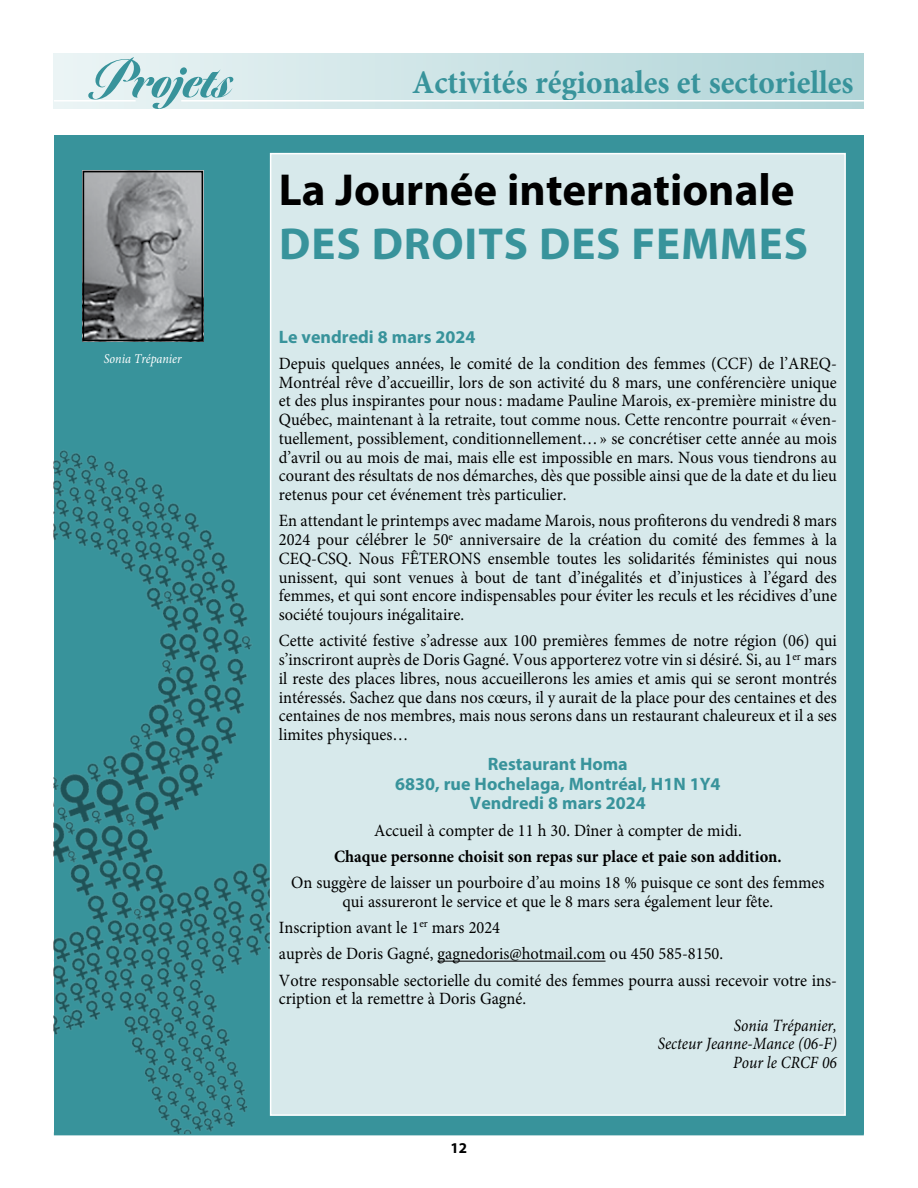
<style>
.page{position:relative;width:918px;height:1188px;background:#fff}
.page>*{position:absolute;margin:0;border:0;box-sizing:border-box;transform-origin:0 0}
.t1{font:900 54px "Tangier";color:#38939b;scale:.95 1}
.t2{font:700 45px "Myriad Pro";color:#000}
.t3{font:700 45px "Myriad Pro";letter-spacing:.02em;color:#38939b}
.t4{font:700 33px "Minion Pro";color:#38939b;scale:.95 1}
.t5{font:700 18px/19.5px "Myriad Pro";color:#38939b;text-align:center}
.t6{font:17.25px/18.8px "Minion Pro";color:#000;text-align:justify;scale:.95 1}
.t7{font:700 17.25px "Minion Pro";color:#000;scale:.95 1}
.t8{font:italic 17.25px/18.8px "Minion Pro";color:#000;text-align:right;scale:.9 1}
.t9{font:700 15px "Myriad Pro";color:#000}
.t10{font:italic 13.5px "Minion Pro";color:#fff;scale:.9 1}
</style>
<div class="page">
<div style="left:54px;top:54px;width:810px;height:55px;background:linear-gradient(to right,#ebf4f5,#b0d4d7)"></div>
<hr style="left:54px;top:100px;width:82px;height:2px;background:#fff">
<hr style="left:181px;top:100px;width:683px;height:2px;background:#fff">
<hr style="left:54px;top:1132px;width:810px;height:3px;background:#38939b">
<div style="left:54px;top:135px;width:810px;height:999px;background:#38939b"></div>
<img style="left:54px;top:371px;width:216px;height:763px">
<div style="left:271px;top:154px;width:574px;height:961px;background:#d7e9eb"></div>
<hr style="left:438px;top:961px;width:168px;height:1px;background:#000">
<img style="left:86px;top:174px;width:114px;height:164px">
<div style="left:83px;top:171px;width:120px;height:170px;border:2px solid #000"></div>
<h1 class="t1" style="left:89px;top:49px;width:152px">Projets</h1>
<p class="t10" style="left:104px;top:349px;width:88px">Sonia Trépanier</p>
<h3 class="t4" style="left:412px;top:59px;width:466px">Activités régionales et sectorielles</h3>
<h2 class="t2" style="left:279px;top:160px;width:517px">La Journée internationale</h2>
<h2 class="t3" style="left:279px;top:214px;width:530px">DES DROITS DES FEMMES</h2>
<p class="t5" style="left:279px;top:326px;width:198px">Le vendredi 8 mars 2024</p>
<p class="t6" style="left:279px;top:354px;width:589px">Depuis quelques années, le comité de la condition des femmes (CCF) de l’AREQ-Montréal rêve d’accueillir, lors de son activité du 8 mars, une conférencière unique et des plus inspirantes pour nous: madame Pauline Marois, ex-première ministre du Québec, maintenant à la retraite, tout comme nous. Cette rencontre pourrait « éven&shy;tuellement, possiblement, conditionnellement…» se concrétiser cette année au mois d’avril ou au mois de mai, mais elle est impossible en mars. Nous vous tiendrons au courant des résultats de nos démarches, dès que possible ainsi que de la date et du lieu retenus pour cet événement très particulier.</p>
<p class="t6" style="left:279px;top:512px;width:589px">En attendant le printemps avec madame Marois, nous profiterons du vendredi 8 mars 2024 pour célébrer le 50<sup>e</sup> anniversaire de la création du comité des femmes à la CEQ-CSQ. Nous FÊTERONS ensemble toutes les solidarités féministes qui nous unissent, qui sont venues à bout de tant d’inégalités et d’injustices à l’égard des femmes, et qui sont encore indispensables pour éviter les reculs et les récidives d’une société toujours inégalitaire.</p>
<p class="t6" style="left:279px;top:632px;width:589px">Cette activité festive s’adresse aux 100 premières femmes de notre région (06) qui s’inscriront auprès de Doris Gagné. Vous apporterez votre vin si désiré. Si, au 1<sup>er</sup> mars il reste des places libres, nous accueillerons les amies et amis qui se seront montrés intéressés. Sachez que dans nos cœurs, il y aurait de la place pour des centaines et des centaines de nos membres, mais nous serons dans un restaurant chaleureux et il a ses limites physiques…</p>
<p class="t5" style="left:395px;top:754px;width:327px">Restaurant Homa<br>6830, rue Hochelaga, Montréal, H1N 1Y4<br>Vendredi 8 mars 2024</p>
<p class="t6" style="left:374px;top:821px;width:389px">Accueil à compter de 11 h 30. Dîner à compter de midi.</p>
<p class="t7" style="left:334px;top:844px;width:473px">Chaque personne choisit son repas sur place et paie son addition .</p>
<p class="t6" style="left:291px;top:873px;width:563px;text-align:center">On suggère de laisser un pourboire d’au moins 18 % puisque ce sont des femmes qui assureront le service et que le 8 mars sera également leur fête.</p>
<p class="t6" style="left:279px;top:915px;width:589px;line-height:26.2px;text-align:left">Inscription avant le 1<sup>er</sup> mars 2024<br>auprès de Doris Gagné, gagnedoris@hotmail.com ou 450 585-8150.<br>Votre responsable sectorielle du comité des femmes pourra aussi recevoir votre ins-</p>
<p class="t6" style="left:279px;top:990px;width:262px">cription et la remettre à Doris Gagné.</p>
<p class="t8" style="left:658px;top:1016px;width:200px">Sonia Trépanier,<br>Secteur Jeanne-Mance (06-F)<br>Pour le CRCF 06</p>
<p class="t9" style="left:451px;top:1139px;width:18px">12</p>
</div>
